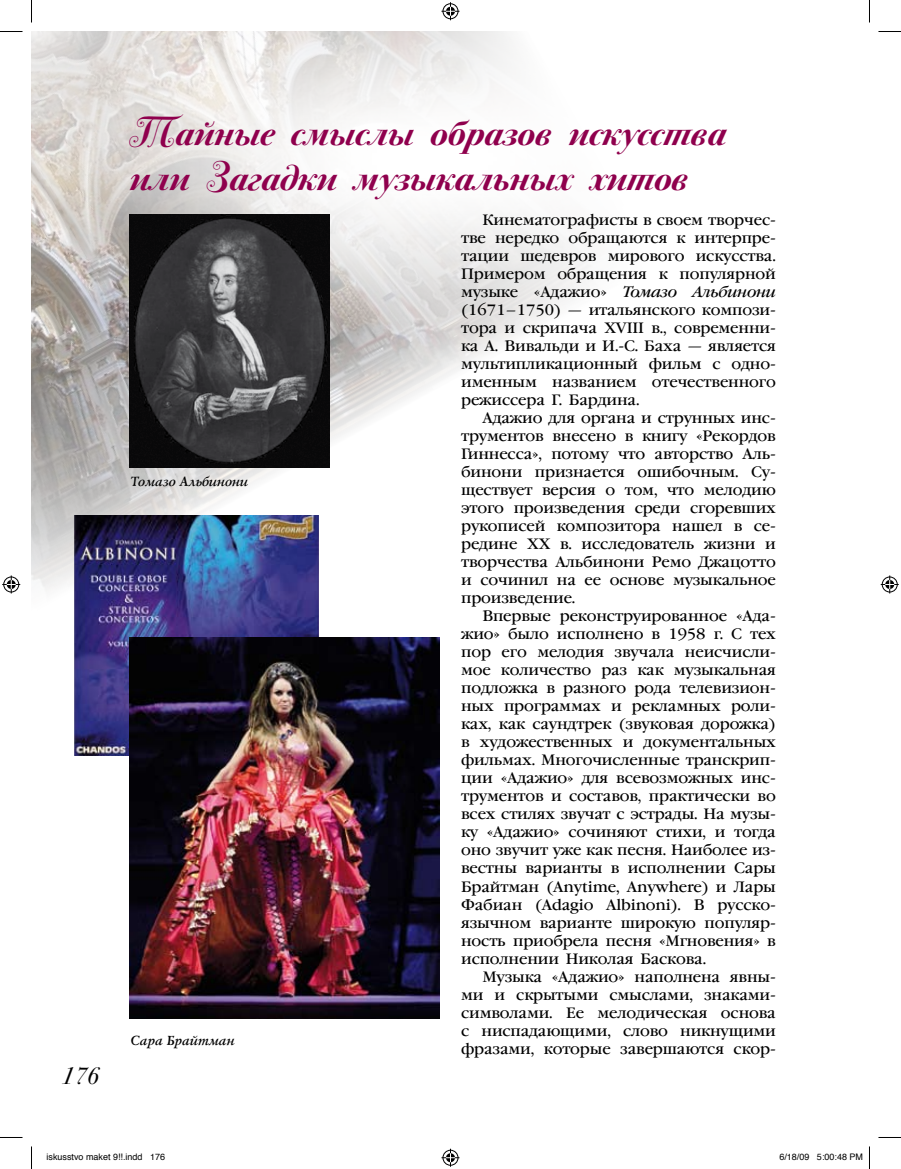
<style>
.page{position:relative;width:901px;height:1169px;background:#fff}
.page>*{position:absolute;margin:0;border:0;box-sizing:border-box;transform-origin:0 0}
.t1{font:700 36px/45px "Bodoni Sev Swash C";color:#8f004d}
.t2{font:24px "Bodoni Sev Swash C";color:#000}
.t3{font:15px/18px "Garamond Book C";letter-spacing:-.01em;color:#000;text-align:justify}
.t4{font:italic 700 13.5px "Lazurski C";color:#000}
.t5{font:9px "Helvetica";color:#000}
.s1{font-style:italic}
</style>
<div class="page">
<img style="left:32px;top:337px;width:480px;height:254px">
<svg style="left:32px;top:32px;width:558px;height:305px"></svg>
<img style="left:74px;top:515px;width:245px;height:240px">
<img style="left:129px;top:637px;width:311px;height:381px">
<img style="left:129px;top:214px;width:200px;height:254px">
<svg style="left:0;top:31px;width:22px;height:1px"></svg>
<svg style="left:878px;top:31px;width:23px;height:1px"></svg>
<svg style="left:0;top:1137px;width:22px;height:1px"></svg>
<svg style="left:878px;top:1137px;width:23px;height:1px"></svg>
<svg style="left:31px;top:0;width:1px;height:22px"></svg>
<svg style="left:31px;top:1146px;width:1px;height:23px"></svg>
<svg style="left:869px;top:0;width:1px;height:22px"></svg>
<svg style="left:869px;top:1146px;width:1px;height:23px"></svg>
<svg style="left:441px;top:2px;width:18px;height:18px"></svg>
<svg style="left:441px;top:1148px;width:18px;height:18px"></svg>
<svg style="left:2px;top:575px;width:18px;height:18px"></svg>
<svg style="left:880px;top:575px;width:18px;height:18px"></svg>
<h1 class="t1" style="left:129px;top:108px;width:598px">Тайные смыслы образов искусства или Загадки музыкальных хитов</h1>
<p class="t4" style="left:129px;top:473px;width:119px">Томазо Альбинони</p>
<h2 class="t2" style="left:61px;top:1058px;width:39px">176</h2>
<p class="t4" style="left:129px;top:1032px;width:106px">Сара Брайтман</p>
<p class="t3" style="left:461px;top:211px;width:316px;text-indent:21px">Кинематографисты в своем творчес&shy;тве нередко обращаются к интерпре&shy;тации шедевров мирового искусства.<br>Примером обращения к популярной музыке «Адажио» <span class="s1">Томазо Альбинони </span>(1671–1750) — итальянского компози&shy;тора и скрипача XVIII в., современни&shy;ка А. Вивальди и И.-С. Баха — является мультипликационный фильм с одно&shy;именным названием отечественного режиссера Г. Бардина.</p>
<p class="t3" style="left:461px;top:409px;width:316px;text-indent:21px">Адажио для органа и струнных инс&shy;трументов внесено в книгу «Рекордов Гиннесса», потому что авторство Аль&shy;бинони признается ошибочным. Су&shy;ществует версия о том, что мелодию этого произведения среди сгоревших рукописей композитора нашел в се&shy;редине XX в. исследователь жизни и творчества Альбинони Ремо Джацотто и сочинил на ее основе музыкальное произведение.</p>
<p class="t3" style="left:461px;top:607px;width:316px;text-indent:21px">Впервые реконструированное «Ада&shy;жио» было исполнено в 1958 г. С тех пор его мелодия звучала неисчисли&shy;мое количество раз как музыкальная подложка в разного рода телевизион&shy;ных программах и рекламных роли&shy;ках, как саундтрек (звуковая дорожка) в художественных и документальных фильмах. Многочисленные транскрип&shy;ции «Адажио» для всевозможных инс&shy;трументов и составов, практически во всех стилях звучат с эстрады. На музы&shy;ку «Адажио» сочиняют стихи, и тогда оно звучит уже как песня. Наиболее из&shy;вестны варианты в исполнении Сары Брайтман (Anytime, Anywhere) и Лары Фабиан (Adagio Albinoni). В русско&shy;язычном варианте широкую популяр&shy;ность приобрела песня «Мгновения» в исполнении Николая Баскова.</p>
<p class="t3" style="left:461px;top:967px;width:316px;text-indent:21px">Музыка «Адажио» наполнена явны&shy;ми и скрытыми смыслами, знаками&shy;символами. Ее мелодическая основа с ниспадающими, слово никнущими фразами, которые завершаются скор-</p>
<p class="t5" style="left:46px;top:1149px;width:120px">iskusstvo maket 9!!.indd 176</p>
<p class="t5" style="left:779px;top:1149px;width:85px">6/18/09 5:00:48 PM</p>
</div>
